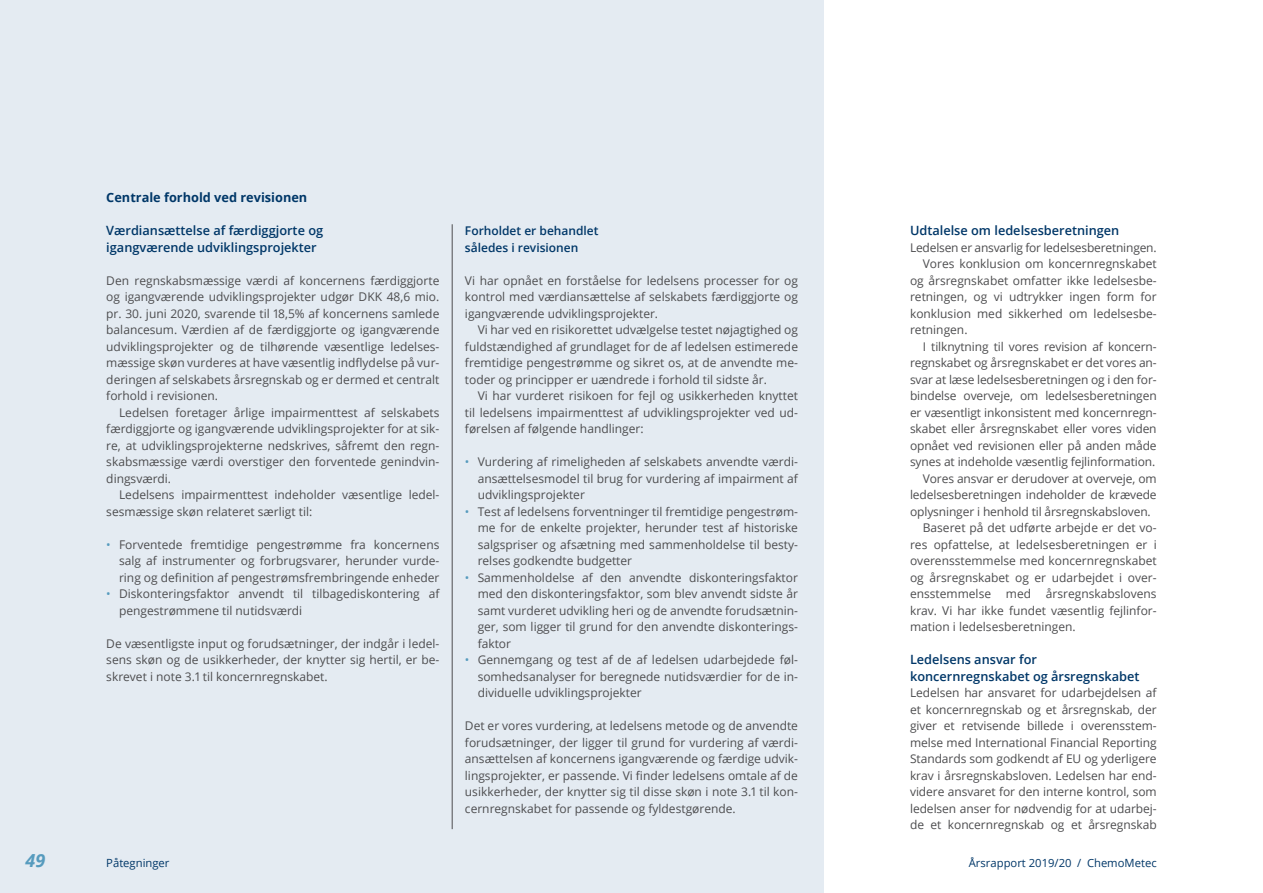
<style>
.page{position:relative;width:1263px;height:893px;background:#fff}
.page>*{position:absolute;margin:0;border:0;box-sizing:border-box;transform-origin:0 0}
.t1{font:italic 700 18px "Open Sans";color:#569bbe}
.t2{font:600 12.75px/16.5px "Open Sans";color:#003768}
.t3{font:700 12.75px "Open Sans";color:#003768}
.t4{font:12px/16.5px "Open Sans";color:#4d4d4f;text-align:justify}
.t5{font:600 12px/16.5px "Open Sans";color:#003768}
.t6{font:11.25px "Open Sans";color:#003768}
.s1{color:#569bbe}
</style>
<div class="page">
<div style="left:0;top:0;width:823px;height:893px;background:#e4ebf2"></div>
<hr style="left:452px;top:224px;width:1px;height:605px;background:#4d4d4f">
<p class="t3" style="left:106px;top:188px;width:203px">Centrale forhold ved revisionen</p>
<p class="t2" style="left:106px;top:222px;width:218px">Værdiansættelse af færdiggjorte og igangværende udviklingsprojekter</p>
<p class="t4" style="left:106px;top:272px;width:335px">Den regnskabsmæssige værdi af koncernens færdiggjorte og igangværende udviklingsprojekter udgør DKK 48,6 mio. pr. 30. juni 2020, svarende til 18,5% af koncernens samlede balancesum. Værdien af de færdiggjorte og igangværende udviklingsprojekter og de tilhørende væsentlige ledelses&shy;mæssige skøn vurderes at have væsentlig indflydelse på vur&shy;deringen af selskabets årsregnskab og er dermed et centralt forhold i revisionen.</p>
<p class="t4" style="left:106px;top:404px;width:335px;text-indent:13px">Ledelsen foretager årlige impairmenttest af selskabets færdiggjorte og igangværende udviklingsprojekter for at sik&shy;re, at udviklingsprojekterne nedskrives, såfremt den regn&shy;skabsmæssige værdi overstiger den forventede genindvin&shy;dingsværdi.</p>
<p class="t4" style="left:106px;top:486px;width:335px;text-indent:13px">Ledelsens impairmenttest indeholder væsentlige ledel&shy;sesmæssige skøn relateret særligt til:</p>
<p class="t4" style="left:119px;top:536px;width:322px;text-indent:-13px"><span class="s1">•</span> Forventede fremtidige pengestrømme fra koncernens salg af instrumenter og forbrugsvarer, herunder vurde&shy;ring og definition af pengestrømsfrembringende enheder</p>
<p class="t4" style="left:119px;top:585px;width:322px;text-indent:-13px"><span class="s1">•</span> Diskonteringsfaktor anvendt til tilbagediskontering af pengestrømmene til nutidsværdi</p>
<p class="t4" style="left:106px;top:635px;width:335px">De væsentligste input og forudsætninger, der indgår i ledel&shy;sens skøn og de usikkerheder, der knytter sig hertil, er be&shy;skrevet i note 3.1 til koncernregnskabet.</p>
<p class="t5" style="left:465px;top:222px;width:135px">Forholdet er behandlet således i revisionen</p>
<p class="t4" style="left:465px;top:272px;width:335px">Vi har opnået en forståelse for ledelsens processer for og kontrol med værdiansættelse af selskabets færdiggjorte og igangværende udviklingsprojekter.</p>
<p class="t4" style="left:465px;top:321px;width:335px;text-indent:13px">Vi har ved en risikorettet udvælgelse testet nøjagtighed og fuldstændighed af grundlaget for de af ledelsen estimerede fremtidige pengestrømme og sikret os, at de anvendte me&shy;toder og principper er uændrede i forhold til sidste år.</p>
<p class="t4" style="left:465px;top:387px;width:335px;text-indent:13px">Vi har vurderet risikoen for fejl og usikkerheden knyttet til ledelsens impairmenttest af udviklingsprojekter ved ud&shy;førelsen af følgende handlinger:</p>
<p class="t4" style="left:478px;top:453px;width:322px;text-indent:-13px"><span class="s1">•</span> Vurdering af rimeligheden af selskabets anvendte værdi&shy;ansættelsesmodel til brug for vurdering af impairment af udviklingsprojekter</p>
<p class="t4" style="left:478px;top:503px;width:322px;text-indent:-13px"><span class="s1">•</span> Test af ledelsens forventninger til fremtidige pengestrøm&shy;me for de enkelte projekter, herunder test af historiske salgspriser og afsætning med sammenholdelse til besty&shy;relses godkendte budgetter</p>
<p class="t4" style="left:478px;top:569px;width:322px;text-indent:-13px"><span class="s1">•</span> Sammenholdelse af den anvendte diskonteringsfaktor med den diskonteringsfaktor, som blev anvendt sidste år samt vurderet udvikling heri og de anvendte forudsætnin&shy;ger, som ligger til grund for den anvendte diskonterings&shy;faktor</p>
<p class="t4" style="left:478px;top:651px;width:322px;text-indent:-13px"><span class="s1">•</span> Gennemgang og test af de af ledelsen udarbejdede føl&shy;somhedsanalyser for beregnede nutidsværdier for de in&shy;dividuelle udviklingsprojekter</p>
<p class="t4" style="left:465px;top:717px;width:335px">Det er vores vurdering, at ledelsens metode og de anvendte forudsætninger, der ligger til grund for vurdering af værdi&shy;ansættelsen af koncernens igangværende og færdige udvik&shy;lingsprojekter, er passende. Vi finder ledelsens omtale af de usikkerheder, der knytter sig til disse skøn i note 3.1 til kon&shy;cernregnskabet for passende og fyldestgørende.</p>
<p class="t2" style="left:910px;top:222px;width:211px">Udtalelse om ledelsesberetningen</p>
<p class="t4" style="left:910px;top:239px;width:248px">Ledelsen er ansvarlig for ledelsesberetningen.</p>
<p class="t4" style="left:923px;top:255px;width:235px">Vores konklusion om koncernregnskabet</p>
<p class="t4" style="left:910px;top:272px;width:248px">og årsregnskabet omfatter ikke ledelsesbe-</p>
<p class="t4" style="left:910px;top:288px;width:248px">retningen, og vi udtrykker ingen form for</p>
<p class="t4" style="left:910px;top:305px;width:248px">konklusion med sikkerhed om ledelsesbe-</p>
<p class="t4" style="left:910px;top:321px;width:59px">retningen.</p>
<p class="t4" style="left:923px;top:338px;width:235px">I tilknytning til vores revision af koncern-</p>
<p class="t4" style="left:910px;top:354px;width:248px">regnskabet og årsregnskabet er det vores an-</p>
<p class="t4" style="left:910px;top:371px;width:248px">svar at læse ledelsesberetningen og i den for-</p>
<p class="t4" style="left:910px;top:387px;width:248px">bindelse overveje, om ledelsesberetningen</p>
<p class="t4" style="left:910px;top:404px;width:248px">er væsentligt inkonsistent med koncernregn-</p>
<p class="t4" style="left:910px;top:420px;width:248px">skabet eller årsregnskabet eller vores viden</p>
<p class="t4" style="left:910px;top:437px;width:248px">opnået ved revisionen eller på anden måde</p>
<p class="t4" style="left:910px;top:453px;width:247px">synes at indeholde væsentlig fejlinformation.</p>
<p class="t4" style="left:923px;top:470px;width:235px">Vores ansvar er derudover at overveje, om</p>
<p class="t4" style="left:910px;top:486px;width:248px">ledelsesberetningen indeholder de krævede</p>
<p class="t4" style="left:910px;top:503px;width:242px">oplysninger i henhold til årsregnskabsloven.</p>
<p class="t4" style="left:923px;top:519px;width:235px">Baseret på det udførte arbejde er det vo-</p>
<p class="t4" style="left:910px;top:536px;width:248px">res opfattelse, at ledelsesberetningen er i</p>
<p class="t4" style="left:910px;top:552px;width:248px">overensstemmelse med koncernregnskabet</p>
<p class="t4" style="left:910px;top:569px;width:248px">og årsregnskabet og er udarbejdet i over-</p>
<p class="t4" style="left:910px;top:585px;width:248px">ensstemmelse med årsregnskabslovens</p>
<p class="t4" style="left:910px;top:602px;width:248px">krav. Vi har ikke fundet væsentlig fejlinfor-</p>
<p class="t4" style="left:910px;top:618px;width:167px">mation i ledelsesberetningen.</p>
<p class="t2" style="left:910px;top:651px;width:231px">Ledelsens ansvar for koncernregnskabet og årsregnskabet</p>
<p class="t4" style="left:910px;top:684px;width:248px">Ledelsen har ansvaret for udarbejdelsen af et koncernregnskab og et årsregnskab, der giver et retvisende billede i overensstem&shy;melse med International Financial Reporting Standards som godkendt af EU og yderligere krav i årsregnskabsloven. Ledelsen har end&shy;videre ansvaret for den interne kontrol, som ledelsen anser for nødvendig for at udarbej&shy;de et koncernregnskab og et årsregnskab</p>
<h1 class="t1" style="left:26px;top:848px;width:21px">49</h1>
<p class="t6" style="left:106px;top:856px;width:65px">Påtegninger</p>
<p class="t6" style="left:969px;top:856px;width:189px">Årsrapport 2019/20 / ChemoMetec</p>
</div>
